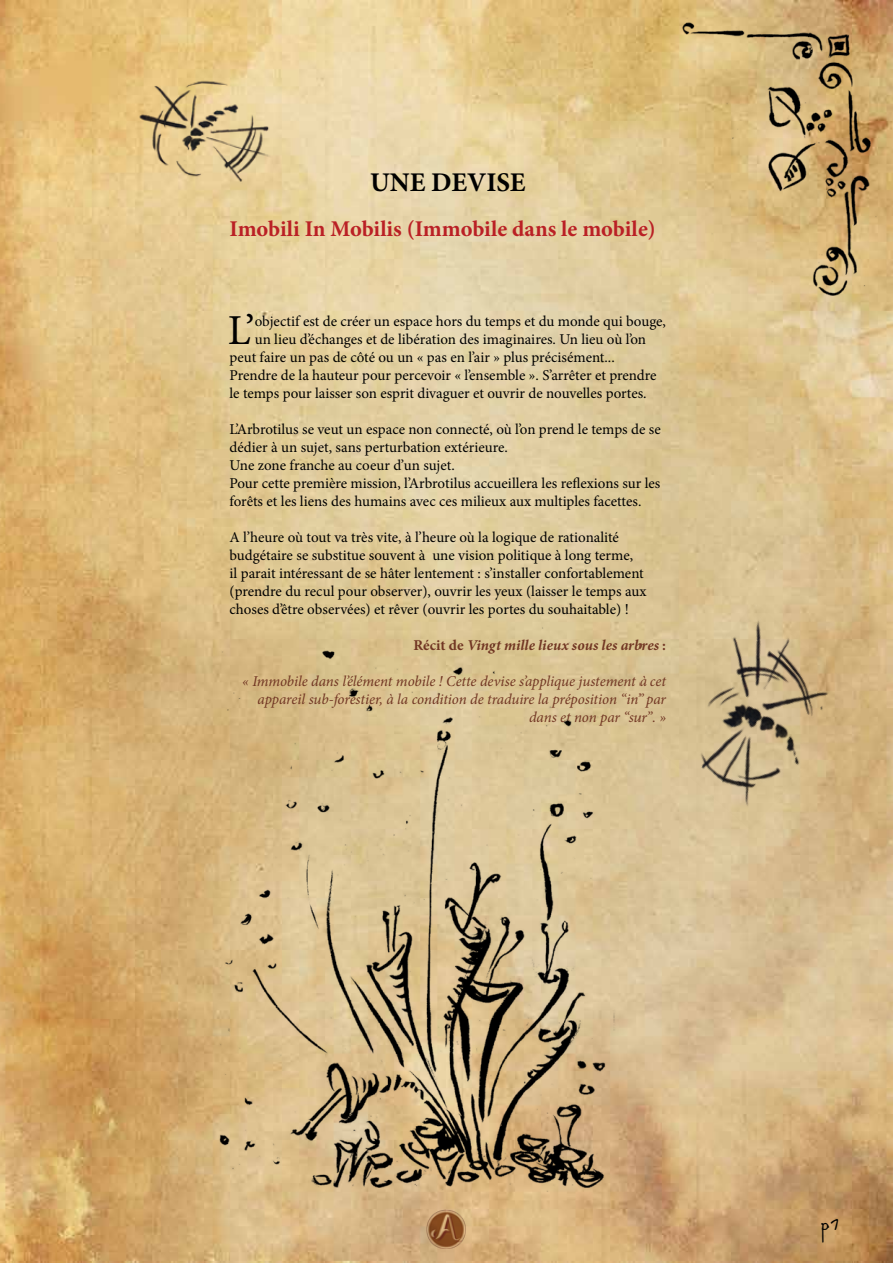
<style>
.page{position:relative;width:893px;height:1263px;background:#fff}
.page>*{position:absolute;margin:0;border:0;box-sizing:border-box;transform-origin:0 0}
.t1{font:42.75px "Minion Pro";color:#000}
.t2{font:30px "Leonardo Hand F";color:#000}
.t3{font:700 27px "Minion Pro";color:#000}
.t4{font:700 22.5px "Minion Pro";color:#ba2025}
.t5{font:15px/18px "Minion Pro";color:#000}
.t6{font:italic 15px/18px "Minion Pro";letter-spacing:-.01em;color:#713623;text-align:right}
.t7{font:italic 700 15px "Minion Pro";color:#713623}
.s1{font-style:normal}
.s2{font-size:22.5px}
</style>
<div class="page">
<img style="left:0;top:0;width:893px;height:1263px">
<img style="left:427px;top:1209px;width:39px;height:39px">
<img style="left:158px;top:613px;width:637px;height:596px">
<img style="left:123px;top:62px;width:158px;height:136px">
<img style="left:640px;top:603px;width:225px;height:227px">
<img style="left:674px;top:17px;width:213px;height:289px">
<h3 class="t3" style="left:370px;top:163px;width:157px">UNE DEVISE</h3>
<h3 class="t4" style="left:230px;top:213px;width:428px">Imobili In Mobilis (Immobile dans le mobile)</h3>
<h1 class="t1" style="left:228px;top:302px;width:28px">L’</h1>
<p class="t5" style="left:255px;top:312px;width:413px">objectif est de créer un espace hors du temps et du monde qui bouge,</p>
<p class="t5" style="left:255px;top:330px;width:393px">un lieu d’échanges et de libération des imaginaires. Un lieu où l’on</p>
<p class="t5" style="left:230px;top:348px;width:387px">peut faire un pas de côté ou un « pas en l’air » plus précisément...</p>
<p class="t5" style="left:230px;top:366px;width:429px">Prendre de la hauteur pour percevoir « l’ensemble ». S’arrêter et prendre</p>
<p class="t5" style="left:230px;top:384px;width:419px">le temps pour laisser son esprit divaguer et ouvrir de nouvelles portes.</p>
<p class="t5" style="left:230px;top:420px;width:433px">L’Arbrotilus se veut un espace non connecté, où l’on prend le temps de se dédier à un sujet, sans perturbation extérieure.<br>Une zone franche au coeur d’un sujet.<br>Pour cette première mission, l’Arbrotilus accueillera les reflexions sur les forêts et les liens des humains avec ces milieux aux multiples facettes.</p>
<p class="t5" style="left:230px;top:528px;width:418px">A l’heure où tout va très vite, à l’heure où la logique de rationalité budgétaire se substitue souvent à une vision politique à long terme,<br>il parait intéressant de se hâter lentement : s’installer confortablement (prendre du recul pour observer), ouvrir les yeux (laisser le temps aux choses d’être observées) et rêver (ouvrir les portes du souhaitable) !</p>
<p class="t7" style="left:413px;top:634px;width:254px"><span class="s1">Récit de</span> Vingt mille lieux sous les arbres <span class="s1">:</span></p>
<p class="t6" style="left:242px;top:672px;width:425px">« Immobile dans l’élément mobile ! Cette devise s’applique justement à cet appareil sub-forestier, à la condition de traduire la préposition “in” par dans et non par “sur”. »</p>
<h2 class="t2" style="left:822px;top:1202px;width:19px">p<span class="s2">7</span></h2>
</div>
